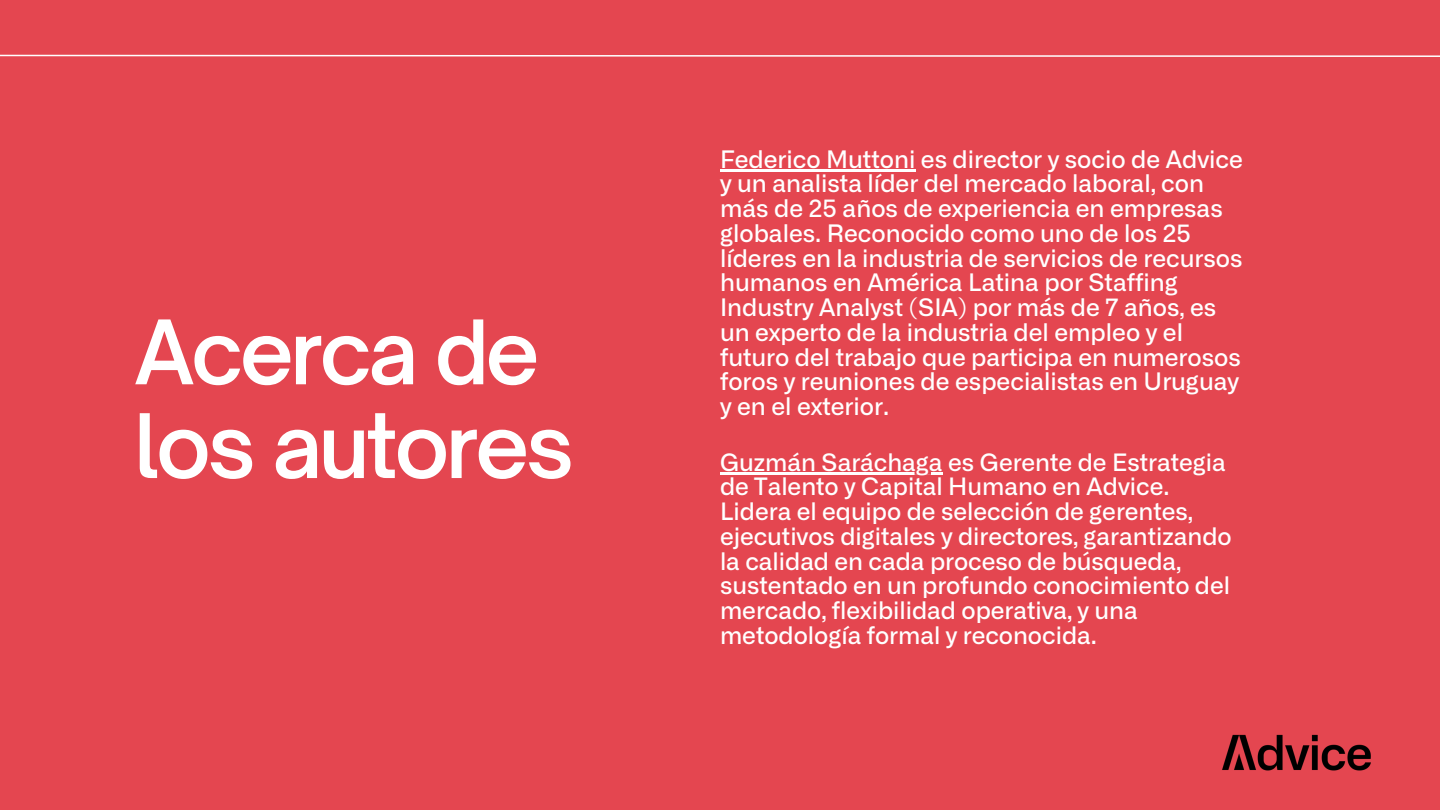
<style>
.page{position:relative;width:1440px;height:810px;background:#e44650}
.page>*{position:absolute;margin:0;border:0;box-sizing:border-box;transform-origin:0 0}
.t1{font:600 85px/93.8px "Open Sauce One";letter-spacing:-.04em;color:#fff}
.t2{font:500 24.1px/24.8px "Alliance No.1";color:#fff}
.t3{font:500 24px/24.8px "Alliance No.1";color:#fff}
</style>
<div class="page">
<hr style="left:720px;top:169px;width:195px;height:2px;background:#fff">
<hr style="left:720px;top:472px;width:223px;height:2px;background:#fff">
<svg style="left:0;top:54px;width:1440px;height:3px"></svg>
<img style="left:1222px;top:734px;width:149px;height:37px">
<h1 class="t1" style="left:134px;top:305px;width:441px">Acerca de los autores</h1>
<p class="t2" style="left:720px;top:148px;width:524px">Federico Muttoni es director y socio de Advice y un analista líder del mercado laboral, con más de 25 años de experiencia en empresas globales. Reconocido como uno de los 25 líderes en la industria de servicios de recursos humanos en América Latina por Staffing Industry Analyst (SIA) por más de 7 años, es un experto de la industria del empleo y el futuro del trabajo que participa en numerosos foros y reuniones de especialistas en Uruguay y en el exterior.</p>
<p class="t3" style="left:720px;top:451px;width:513px">Guzmán Saráchaga es Gerente de Estrategia de Talento y Capital Humano en Advice.<br>Lidera el equipo de selección de gerentes, ejecutivos digitales y directores, garantizando la calidad en cada proceso de búsqueda, sustentado en un profundo conocimiento del mercado, flexibilidad operativa, y una metodología formal y reconocida.</p>
</div>
